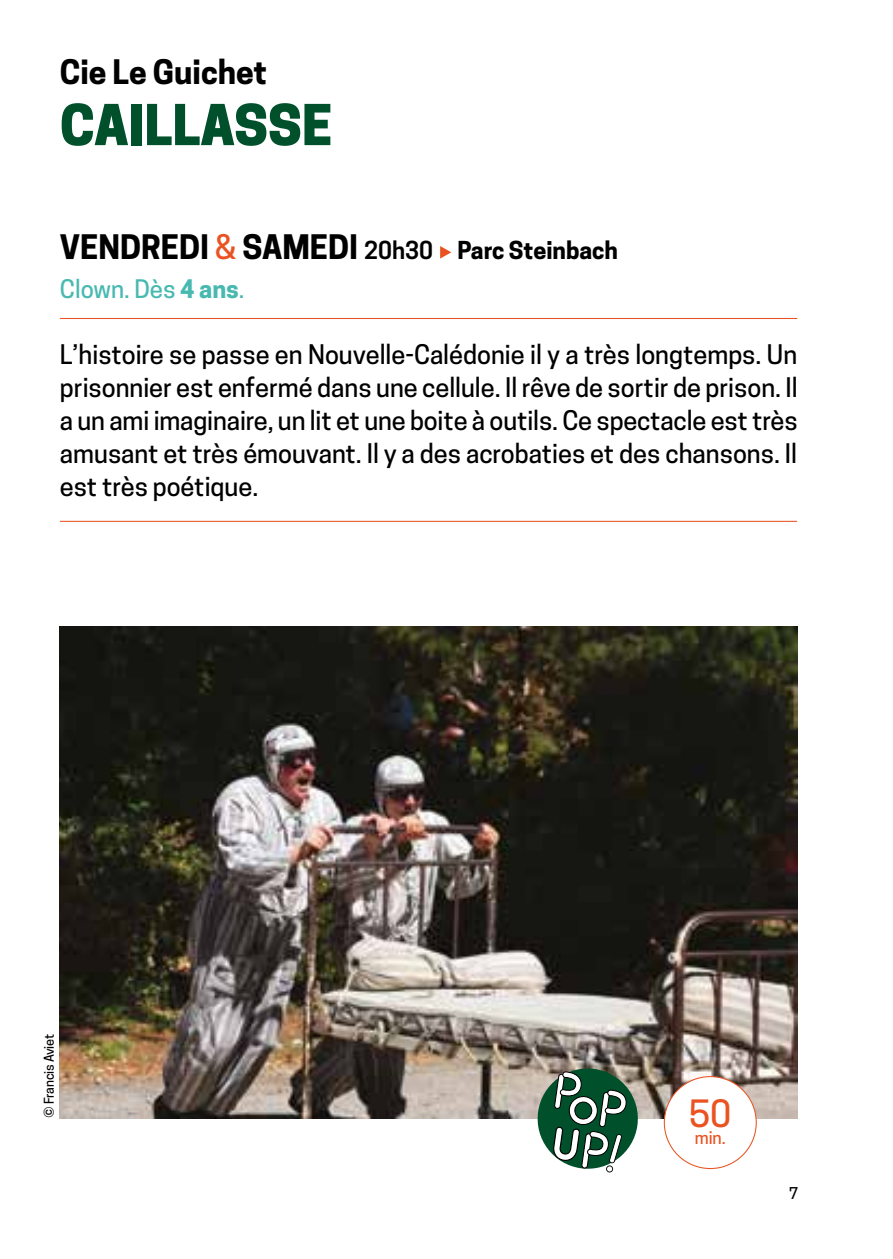
<style>
.page{position:relative;width:893px;height:1259px;background:#fff}
.page>*{position:absolute;margin:0;border:0;box-sizing:border-box;transform-origin:0 0}
.t1{font:800 52.8px "Cooper Hewitt";color:#00512b}
.t2{font:500 35.4px "Cooper Hewitt";color:#ea5321}
.t3{font:700 31.8px "Cooper Hewitt";color:#000}
.t4{font:500 25.5px/33px "Cooper Hewitt";color:#000;text-align:justify}
.t5{font:500 24px "Cooper Hewitt";color:#48b9b1}
.t6{font:500 16.8px "Cooper Hewitt";color:#ea5321}
.t7{font:500 15.3px "Cooper Hewitt";color:#000}
.t8{font:500 12.6px "Cooper Hewitt";letter-spacing:-.01em;color:#000}
.s1{font-weight:500;color:#ea5321}
.s2{font-weight:600;font-size:23.4px}
.s3{font-size:23.4px}
.s4{font-weight:700}
</style>
<div class="page">
<img style="left:60px;top:626px;width:737px;height:492px">
<hr style="left:60px;top:318px;width:737px;height:1px;background:#ea5321">
<hr style="left:60px;top:521px;width:737px;height:1px;background:#ea5321">
<svg style="left:440px;top:246px;width:11px;height:12px"></svg>
<div style="left:664px;top:1076px;width:92px;height:92px;background:#fff;border-radius:50%"></div>
<svg style="left:534px;top:1065px;width:107px;height:107px"></svg>
<p class="t3" style="left:60px;top:53px;width:209px">Cie Le Guichet</p>
<h1 class="t1" style="left:60px;top:94px;width:274px">CAILLASSE</h1>
<p class="t3" style="left:60px;top:228px;width:559px">VENDREDI <span class="s1">&amp;</span> SAMEDI <span class="s2">20h30</span> <span class="s3">Parc Steinbach</span></p>
<p class="t5" style="left:60px;top:274px;width:186px">Clown. Dès <span class="s4">4 ans</span>.</p>
<p class="t4" style="left:60px;top:337px;width:739px">L’histoire se passe en Nouvelle-Calédonie il y a très longtemps. Un prisonnier est enfermé dans une cellule. Il rêve de sortir de prison. Il a un ami imaginaire, un lit et une boite à outils. Ce spectacle est très amusant et très émouvant. Il y a des acrobaties et des chansons. Il est très poétique.</p>
<p class="t8" style="left:42px;top:1118px;width:85px;rotate:-90deg">© Francis Aviet</p>
<h2 class="t2" style="left:689px;top:1093px;width:44px">50</h2>
<p class="t6" style="left:695px;top:1128px;width:33px">min.</p>
<p class="t7" style="left:789px;top:1184px;width:11px">7</p>
</div>
